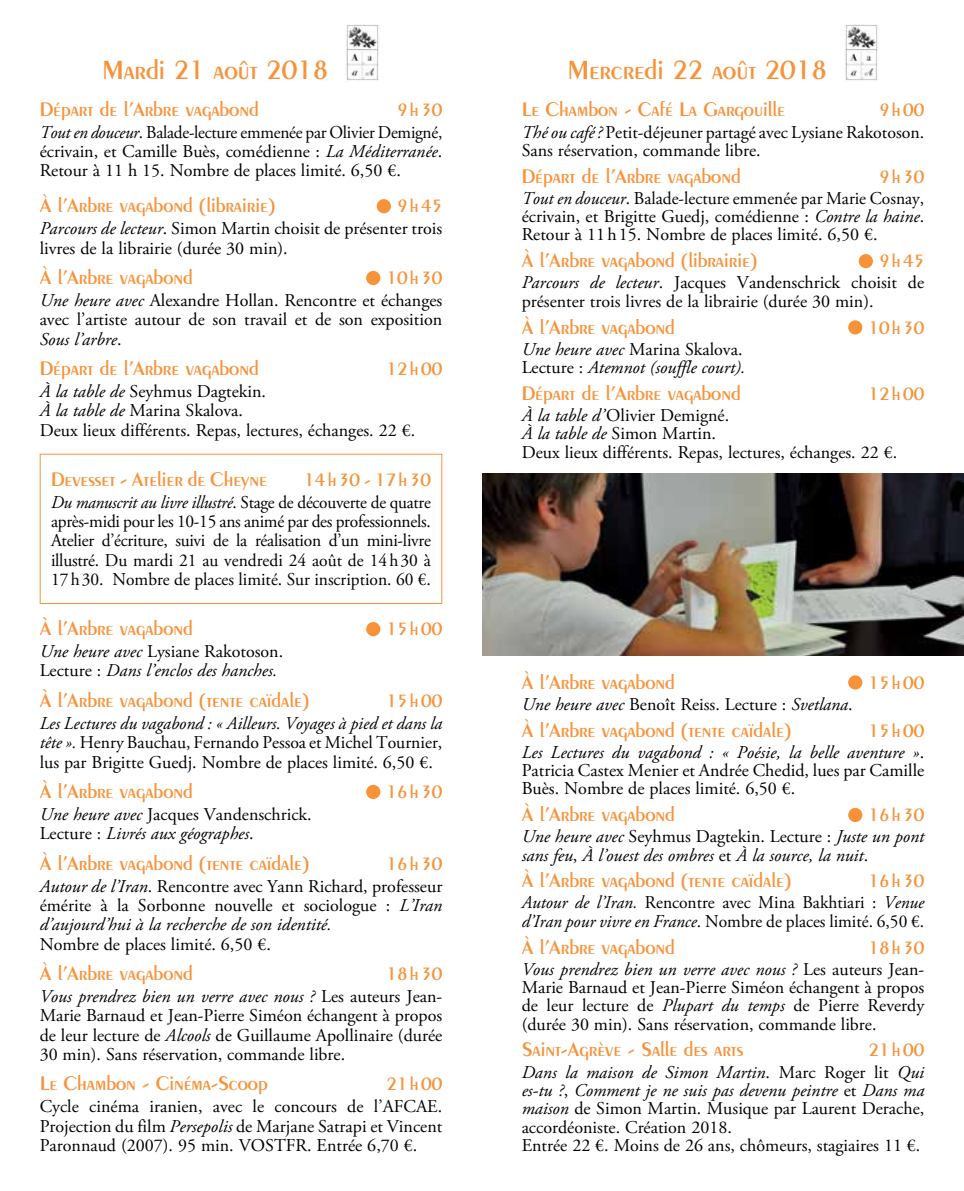
<style>
.page{position:relative;width:964px;height:1191px;background:#fff}
.page>*{position:absolute;margin:0;border:0;box-sizing:border-box;transform-origin:0 0}
.t1{font:600 28px "Peignot";color:#f79239}
.t2{font:600 21px "Peignot";color:#f79239}
.t3{font:600 19px "Peignot";letter-spacing:.125em;color:#f79239}
.t4{font:600 19px "Peignot";letter-spacing:.06em;color:#f79239}
.t5{font:18px/18.4px "Adobe Garamond Pro";color:#000;text-align:justify}
.t6{font:18px/19.2px "Adobe Garamond Pro";color:#000;text-align:justify;scale:.96 1}
.t7{font:italic 18px/18.4px "Adobe Garamond Pro";color:#000}
.s1{font-style:italic}
.s2{font-style:normal}
</style>
<div class="page">
<img style="left:845px;top:25px;width:33px;height:56px">
<div style="left:859px;top:254px;width:14px;height:14px;background:#f79239;border-radius:50%"></div>
<div style="left:848px;top:320px;width:14px;height:14px;background:#f79239;border-radius:50%"></div>
<div style="left:848px;top:675px;width:14px;height:14px;background:#f79239;border-radius:50%"></div>
<div style="left:848px;top:808px;width:14px;height:14px;background:#f79239;border-radius:50%"></div>
<img style="left:346px;top:25px;width:33px;height:56px">
<div style="left:377px;top:199px;width:14px;height:14px;background:#f79239;border-radius:50%"></div>
<div style="left:366px;top:271px;width:14px;height:14px;background:#f79239;border-radius:50%"></div>
<div style="left:366px;top:622px;width:14px;height:14px;background:#f79239;border-radius:50%"></div>
<div style="left:366px;top:785px;width:14px;height:14px;background:#f79239;border-radius:50%"></div>
<div style="left:40px;top:454px;width:402px;height:150px;border:1px solid #f79239"></div>
<img style="left:482px;top:473px;width:482px;height:182px">
<h1 class="t1" style="left:102px;top:54px;width:227px">Mardi 21 août 2018</h1>
<p class="t2" style="left:40px;top:96px;width:221px">Départ de l’Arbre vagabond</p>
<p class="t3" style="left:397px;top:98px;width:47px">9h30</p>
<p class="t6" style="left:40px;top:123px;width:421px"><span class="s1">Tout en douceur</span>. Balade-lecture emmenée par Olivier Demigné, écrivain, et Camille Buès, comédienne : <span class="s1">La Méditerranée</span>.<br>Retour à 11 h 15. Nombre de places limité. 6,50 €.</p>
<p class="t2" style="left:40px;top:193px;width:237px">À l’Arbre vagabond (librairie)</p>
<p class="t3" style="left:397px;top:195px;width:47px">9h45</p>
<p class="t5" style="left:40px;top:220px;width:404px;line-height:19.2px"><span class="s1">Parcours de lecteur</span>. Simon Martin choisit de présenter trois livres de la librairie (durée 30 min).</p>
<p class="t2" style="left:40px;top:265px;width:155px">À l’Arbre vagabond</p>
<p class="t3" style="left:386px;top:267px;width:57px">10h30</p>
<p class="t5" style="left:40px;top:291px;width:404px;line-height:19.2px"><span class="s1">Une heure avec</span> Alexandre Hollan. Rencontre et échanges avec l’artiste autour de son travail et de son exposition <span class="s1">Sous l’arbre</span>.</p>
<p class="t2" style="left:40px;top:356px;width:221px">Départ de l’Arbre vagabond</p>
<p class="t3" style="left:386px;top:358px;width:57px">12h00</p>
<p class="t5" style="left:40px;top:382px;width:377px;line-height:19.2px;text-align:left"><span class="s1">À la table de</span> Seyhmus Dagtekin.<br><span class="s1">À la table de</span> Marina Skalova.<br>Deux lieux différents. Repas, lectures, échanges. 22 €.</p>
<p class="t2" style="left:51px;top:467px;width:217px">Devesset - Atelier de Cheyne</p>
<p class="t4" style="left:304px;top:468px;width:128px">14h30 - 17h30</p>
<p class="t6" style="left:51px;top:493px;width:397px"><span class="s1">Du manuscrit au livre illustré</span>. Stage de découverte de quatre après-midi pour les 10-15 ans animé par des professionnels.<br>Atelier d’écriture, suivi de la réalisation d’un mini-livre illustré. Du mardi 21 au vendredi 24 août de 14h30 à 17h30. Nombre de places limité. Sur inscription. 60 €.</p>
<p class="t2" style="left:40px;top:616px;width:155px">À l’Arbre vagabond</p>
<p class="t3" style="left:386px;top:618px;width:57px">15h00</p>
<p class="t7" style="left:40px;top:642px;width:245px;line-height:19.2px">Une heure avec <span class="s2">Lysiane Rakotoson.<br>Lecture :</span> Dans l’enclos des hanches.</p>
<p class="t2" style="left:40px;top:688px;width:271px">À l’Arbre vagabond (tente caïdale)</p>
<p class="t3" style="left:386px;top:689px;width:57px">15h00</p>
<p class="t5" style="left:40px;top:714px;width:404px;line-height:19.2px"><span class="s1">Les Lectures du vagabond : « Ailleurs. Voyages à pied et dans la tête ».</span> Henry Bauchau, Fernando Pessoa et Michel Tournier, lus par Brigitte Guedj. Nombre de places limité. 6,50 €.</p>
<p class="t2" style="left:40px;top:778px;width:155px">À l’Arbre vagabond</p>
<p class="t3" style="left:386px;top:780px;width:57px">16h30</p>
<p class="t7" style="left:40px;top:805px;width:273px;line-height:19.2px">Une heure avec <span class="s2">Jacques Vandenschrick.<br>Lecture :</span> Livrés aux géographes<span class="s2">.</span></p>
<p class="t2" style="left:40px;top:850px;width:271px">À l’Arbre vagabond (tente caïdale)</p>
<p class="t3" style="left:386px;top:852px;width:57px">16h30</p>
<p class="t5" style="left:40px;top:877px;width:404px;line-height:19.2px"><span class="s1">Autour de l’Iran</span>. Rencontre avec Yann Richard, professeur émérite à la Sorbonne nouvelle et sociologue : <span class="s1">L’Iran d’aujourd’hui à la recherche de son identité.</span></p>
<p class="t5" style="left:40px;top:935px;width:233px">Nombre de places limité. 6,50 €.</p>
<p class="t2" style="left:40px;top:960px;width:155px">À l’Arbre vagabond</p>
<p class="t3" style="left:386px;top:962px;width:57px">18h30</p>
<p class="t5" style="left:40px;top:987px;width:404px;line-height:19.2px"><span class="s1">Vous prendrez bien un verre avec nous ?</span> Les auteurs Jean-Marie Barnaud et Jean-Pierre Siméon échangent à propos de leur lecture de <span class="s1">Alcools</span> de Guillaume Apollinaire (durée 30 min). Sans réservation, commande libre.</p>
<p class="t2" style="left:40px;top:1071px;width:230px">Le Chambon - Cinéma-Scoop</p>
<p class="t3" style="left:386px;top:1072px;width:57px">21h00</p>
<p class="t5" style="left:40px;top:1097px;width:404px;line-height:19.2px">Cycle cinéma iranien, avec le concours de l’AFCAE.<br>Projection du film <span class="s1">Persepolis</span> de Marjane Satrapi et Vincent Paronnaud (2007). 95 min. VOSTFR. Entrée 6,70 €.</p>
<h1 class="t1" style="left:568px;top:54px;width:261px">Mercredi 22 août 2018</h1>
<p class="t2" style="left:522px;top:97px;width:265px">Le Chambon - Café La Gargouille</p>
<p class="t3" style="left:879px;top:99px;width:47px">9h00</p>
<p class="t5" style="left:522px;top:123px;width:404px"><span class="s1">Thé ou café?</span> Petit-déjeuner partagé avec Lysiane Rakotoson.<br>Sans réservation, commande libre.</p>
<p class="t2" style="left:522px;top:163px;width:221px">Départ de l’Arbre vagabond</p>
<p class="t3" style="left:879px;top:165px;width:47px">9h30</p>
<p class="t5" style="left:522px;top:189px;width:404px"><span class="s1">Tout en douceur</span>. Balade-lecture emmenée par Marie Cosnay, écrivain, et Brigitte Guedj, comédienne : <span class="s1">Contre la haine</span>.<br>Retour à 11h15. Nombre de places limité. 6,50 €.</p>
<p class="t2" style="left:522px;top:248px;width:237px">À l’Arbre vagabond (librairie)</p>
<p class="t3" style="left:879px;top:250px;width:47px">9h45</p>
<p class="t5" style="left:522px;top:274px;width:404px"><span class="s1">Parcours de lecteur</span>. Jacques Vandenschrick choisit de présenter trois livres de la librairie (durée 30 min).</p>
<p class="t2" style="left:522px;top:314px;width:155px">À l’Arbre vagabond</p>
<p class="t3" style="left:868px;top:316px;width:57px">10h30</p>
<p class="t7" style="left:522px;top:340px;width:225px">Une heure avec <span class="s2">Marina Skalova.<br>Lecture :</span> Atemnot (souffle court).</p>
<p class="t2" style="left:522px;top:380px;width:221px">Départ de l’Arbre vagabond</p>
<p class="t3" style="left:868px;top:382px;width:57px">12h00</p>
<p class="t5" style="left:522px;top:407px;width:377px;text-align:left"><span class="s1">À la table d’</span>Olivier Demigné.<br><span class="s1">À la table de</span> Simon Martin.<br>Deux lieux différents. Repas, lectures, échanges. 22 €.</p>
<p class="t2" style="left:522px;top:669px;width:155px">À l’Arbre vagabond</p>
<p class="t3" style="left:868px;top:671px;width:57px">15h00</p>
<p class="t5" style="left:522px;top:695px;width:333px"><span class="s1">Une heure avec</span> Benoît Reiss. Lecture : <span class="s1">Svetlana</span>.</p>
<p class="t2" style="left:522px;top:717px;width:271px">À l’Arbre vagabond (tente caïdale)</p>
<p class="t3" style="left:868px;top:719px;width:57px">15h00</p>
<p class="t5" style="left:522px;top:743px;width:404px"><span class="s1">Les Lectures du vagabond : « Poésie, la belle aventure »</span>.<br>Patricia Castex Menier et Andrée Chedid, lues par Camille Buès. Nombre de places limité. 6,50 €.</p>
<p class="t2" style="left:522px;top:802px;width:155px">À l’Arbre vagabond</p>
<p class="t3" style="left:868px;top:803px;width:57px">16h30</p>
<p class="t7" style="left:522px;top:828px;width:404px">Une heure avec <span class="s2">Seyhmus Dagtekin. Lecture :</span> Juste un pont sans feu<span class="s2">,</span> À l’ouest des ombres <span class="s2">et</span> À la source, la nuit<span class="s2">.</span></p>
<p class="t2" style="left:522px;top:868px;width:271px">À l’Arbre vagabond (tente caïdale)</p>
<p class="t3" style="left:868px;top:870px;width:57px">16h30</p>
<p class="t5" style="left:522px;top:894px;width:404px"><span class="s1">Autour de l’Iran.</span> Rencontre avec Mina Bakhtiari : <span class="s1">Venue d’Iran pour vivre en France</span>. Nombre de places limité. 6,50 €.</p>
<p class="t2" style="left:522px;top:934px;width:155px">À l’Arbre vagabond</p>
<p class="t3" style="left:868px;top:936px;width:57px">18h30</p>
<p class="t5" style="left:522px;top:960px;width:404px"><span class="s1">Vous prendrez bien un verre avec nous ?</span> Les auteurs Jean-Marie Barnaud et Jean-Pierre Siméon échangent à propos de leur lecture de <span class="s1">Plupart du temps</span> de Pierre Reverdy (durée 30 min). Sans réservation, commande libre.</p>
<p class="t2" style="left:522px;top:1037px;width:223px">Saint-Agrève - Salle des arts</p>
<p class="t3" style="left:868px;top:1039px;width:57px">21h00</p>
<p class="t5" style="left:522px;top:1063px;width:404px;text-align:left"><span class="s1">Dans la maison de Simon Martin</span>. Marc Roger lit <span class="s1">Qui es-tu ?</span>, <span class="s1">Comment je ne suis pas devenu peintre</span> et <span class="s1">Dans ma maison</span> de Simon Martin. Musique par Laurent Derache, accordéoniste. Création 2018.<br>Entrée 22 €. Moins de 26 ans, chômeurs, stagiaires 11 €.</p>
</div>
